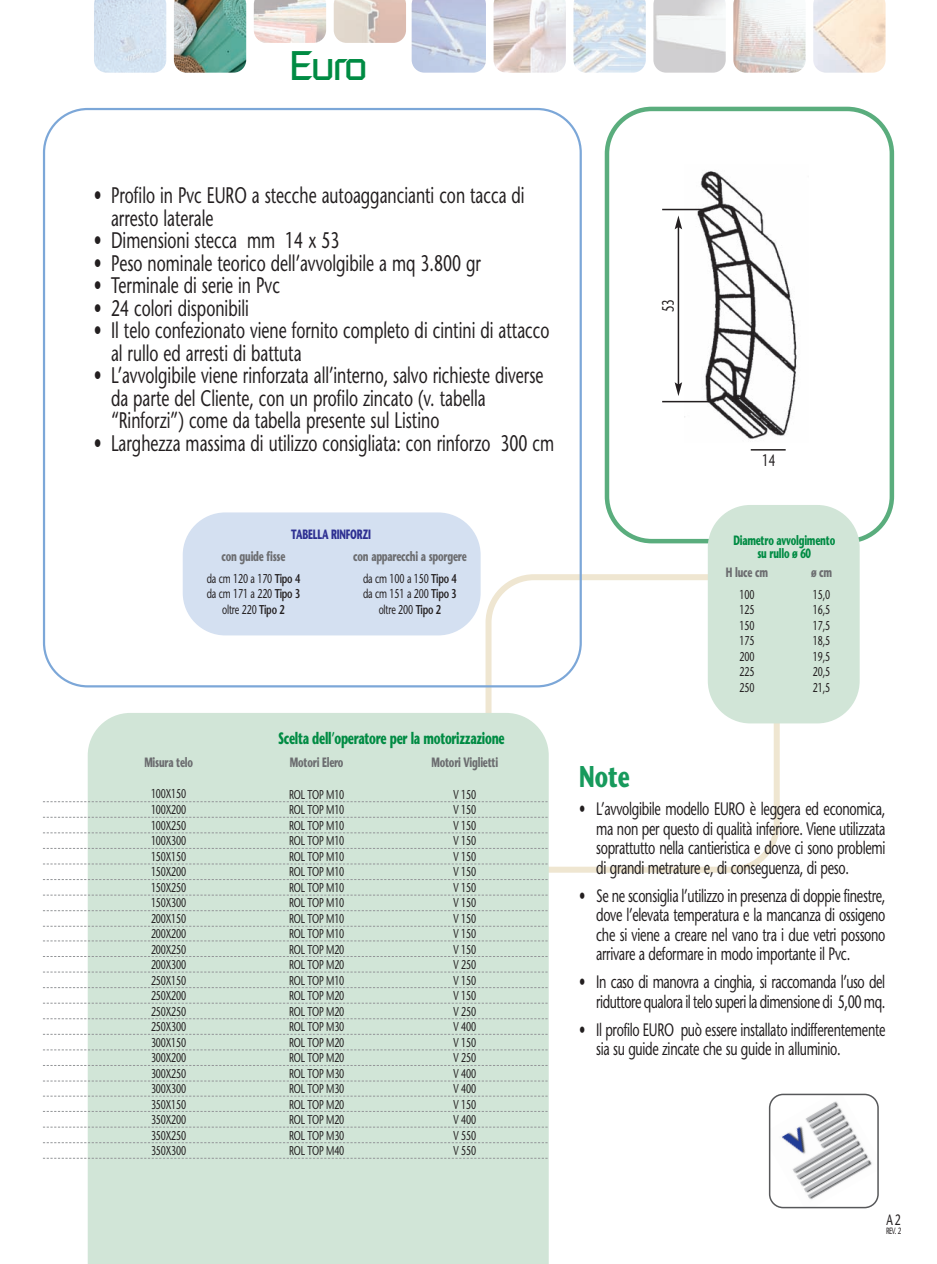
<style>
.page{position:relative;width:937px;height:1264px;background:#fff}
.page>*{position:absolute;margin:0;border:0;box-sizing:border-box;transform-origin:0 0}
.t1{font:40.8px "Russell Square";color:#008b43}
.t2{font:700 30px "Stone Sans";color:#179a5c;scale:.7 1}
.t3{font:22.5px/22.5px "Stone Sans";color:#231f20;scale:.7 1}
.t4{font:18px/19.5px "Stone Sans";letter-spacing:-.025em;color:#231f20;text-align:justify;scale:.7 1}
.t5{font:700 16.5px "Stone Sans";letter-spacing:-.025em;color:#008b43;scale:.65 1}
.t6{font:16.5px "Stone Sans";color:#231f20;scale:.7 1}
.t7{font:15px "Stone Sans";color:#231f20;scale:.7 1}
.t8{font:700 13.5px "Stone Sans";letter-spacing:-.025em;color:#6c6d70;scale:.65 1}
.t9{font:700 13.5px/13.2px "Stone Sans";letter-spacing:-.025em;color:#008b43;text-align:center;scale:.65 1}
.t10{font:700 13.5px "Stone Sans";letter-spacing:-.025em;color:#2e3092;scale:.65 1}
.t11{font:12.75px/15.5px "Stone Sans";letter-spacing:-.025em;color:#231f20;text-align:justify;scale:.7 1}
.t12{font:9px "Stone Sans";color:#231f20;scale:.7 1}
.s1{font-weight:600}
</style>
<div class="page">
<img style="left:94px;top:0;width:72px;height:72px">
<img style="left:174px;top:0;width:72px;height:73px">
<img style="left:254px;top:0;width:72px;height:43px">
<svg style="left:333px;top:0;width:73px;height:43px;background:#dfcec3"></svg>
<img style="left:411px;top:0;width:75px;height:73px">
<img style="left:493px;top:0;width:72px;height:73px">
<img style="left:573px;top:0;width:72px;height:73px">
<img style="left:653px;top:0;width:72px;height:73px">
<img style="left:733px;top:0;width:72px;height:73px">
<img style="left:813px;top:0;width:72px;height:73px">
<svg style="left:485px;top:574px;width:294px;height:298px"></svg>
<svg style="left:43px;top:108px;width:538px;height:579px"></svg>
<svg style="left:604px;top:107px;width:289px;height:436px"></svg>
<div style="left:88px;top:713px;width:460px;height:551px;background:#d1e5d7"></div>
<div style="left:707px;top:505px;width:152px;height:218px;background:#d1e5d7;border-radius:43px"></div>
<svg style="left:43px;top:801px;width:504px;height:1px"></svg>
<svg style="left:43px;top:817px;width:504px;height:1px"></svg>
<svg style="left:43px;top:832px;width:504px;height:1px"></svg>
<svg style="left:43px;top:848px;width:504px;height:1px"></svg>
<svg style="left:43px;top:863px;width:504px;height:1px"></svg>
<svg style="left:43px;top:879px;width:504px;height:1px"></svg>
<svg style="left:43px;top:894px;width:504px;height:1px"></svg>
<svg style="left:43px;top:910px;width:504px;height:1px"></svg>
<svg style="left:43px;top:926px;width:504px;height:1px"></svg>
<svg style="left:43px;top:940px;width:504px;height:1px"></svg>
<svg style="left:43px;top:956px;width:504px;height:1px"></svg>
<svg style="left:43px;top:971px;width:504px;height:1px"></svg>
<svg style="left:43px;top:987px;width:504px;height:1px"></svg>
<svg style="left:43px;top:1002px;width:504px;height:1px"></svg>
<svg style="left:43px;top:1018px;width:504px;height:1px"></svg>
<svg style="left:43px;top:1034px;width:504px;height:1px"></svg>
<svg style="left:43px;top:1049px;width:504px;height:1px"></svg>
<svg style="left:43px;top:1065px;width:504px;height:1px"></svg>
<svg style="left:43px;top:1080px;width:504px;height:1px"></svg>
<svg style="left:43px;top:1095px;width:504px;height:1px"></svg>
<svg style="left:43px;top:1111px;width:504px;height:1px"></svg>
<svg style="left:43px;top:1126px;width:504px;height:1px"></svg>
<svg style="left:43px;top:1142px;width:504px;height:1px"></svg>
<svg style="left:43px;top:1157px;width:504px;height:1px"></svg>
<svg style="left:768px;top:1093px;width:110px;height:115px"></svg>
<hr style="left:662px;top:209px;width:46px;height:1px;background:#231f20">
<hr style="left:662px;top:401px;width:46px;height:1px;background:#231f20">
<hr style="left:677px;top:227px;width:2px;height:158px;background:#231f20">
<svg style="left:674px;top:215px;width:8px;height:14px"></svg>
<svg style="left:674px;top:382px;width:8px;height:14px"></svg>
<hr style="left:750px;top:449px;width:35px;height:1px;background:#231f20">
<div style="left:183px;top:512px;width:297px;height:123px;background:#d4e0f1;border-radius:43px"></div>
<h1 class="t1" style="left:289px;top:51px;width:80px">Euro</h1>
<h3 class="t3" style="left:111px;top:186px;width:592px;text-indent:-17px">• Profilo in Pvc EURO a stecche autoaggancianti con tacca di arresto laterale</h3>
<h3 class="t3" style="left:94px;top:231px;width:352px">• Dimensioni stecca mm 14 x 53</h3>
<h3 class="t3" style="left:94px;top:254px;width:554px">• Peso nominale teorico dell’avvolgibile a mq 3.800 gr</h3>
<h3 class="t3" style="left:94px;top:276px;width:267px">• Terminale di serie in Pvc</h3>
<h3 class="t3" style="left:94px;top:299px;width:223px">• 24 colori disponibili</h3>
<h3 class="t3" style="left:111px;top:321px;width:627px;text-indent:-17px">• Il telo confezionato viene fornito completo di cintini di attacco al rullo ed arresti di battuta</h3>
<h3 class="t3" style="left:111px;top:366px;width:619px;text-indent:-17px">• L’avvolgibile viene rinforzata all’interno, salvo richieste diverse da parte del Cliente, con un profilo zincato (v. tabella “Rinforzi”) come da tabella presente sul Listino</h3>
<h3 class="t3" style="left:94px;top:434px;width:658px">• Larghezza massima di utilizzo consigliata: con rinforzo 300 cm</h3>
<p class="t10" style="left:291px;top:529px;width:124px">TABELLA RINFORZI</p>
<p class="t8" style="left:221px;top:551px;width:100px">con guide fisse</p>
<p class="t8" style="left:353px;top:551px;width:176px">con apparecchi a sporgere</p>
<p class="t11" style="left:207px;top:572px;width:135px;text-align:center">da cm 120 a 170 <span class="s1">Tipo 4 </span>da cm 171 a 220 <span class="s1">Tipo 3 </span>oltre 220 <span class="s1">Tipo 2</span></p>
<p class="t11" style="left:363px;top:572px;width:135px;text-align:center">da cm 100 a 150 <span class="s1">Tipo 4 </span>da cm 151 a 200 <span class="s1">Tipo 3 </span>oltre 200 <span class="s1">Tipo 2</span></p>
<p class="t5" style="left:278px;top:731px;width:350px">Scelta dell’operatore per la motorizzazione</p>
<p class="t8" style="left:144px;top:757px;width:76px">Misura telo</p>
<p class="t8" style="left:290px;top:757px;width:84px">Motori Elero</p>
<p class="t8" style="left:431px;top:757px;width:104px">Motori Viglietti</p>
<p class="t11" style="left:151px;top:787px;width:52px">100X150<br>100X200<br>100X250<br>100X300<br>150X150<br>150X200<br>150X250<br>150X300<br>200X150<br>200X200<br>200X250<br>200X300<br>250X150<br>250X200<br>250X250<br>250X300<br>300X150<br>300X200<br>300X250<br>300X300<br>350X150<br>350X200<br>350X250<br>350X300</p>
<p class="t11" style="left:289px;top:787px;width:81px">ROL TOP M10<br>ROL TOP M10<br>ROL TOP M10<br>ROL TOP M10<br>ROL TOP M10<br>ROL TOP M10<br>ROL TOP M10<br>ROL TOP M10<br>ROL TOP M10<br>ROL TOP M10<br>ROL TOP M20<br>ROL TOP M20<br>ROL TOP M10<br>ROL TOP M20<br>ROL TOP M20<br>ROL TOP M30<br>ROL TOP M20<br>ROL TOP M20<br>ROL TOP M30<br>ROL TOP M30<br>ROL TOP M20<br>ROL TOP M20<br>ROL TOP M30<br>ROL TOP M40</p>
<p class="t11" style="left:453px;top:787px;width:34px">V 150<br>V 150<br>V 150<br>V 150<br>V 150<br>V 150<br>V 150<br>V 150<br>V 150<br>V 150<br>V 150<br>V 250<br>V 150<br>V 150<br>V 250<br>V 400<br>V 150<br>V 250<br>V 400<br>V 400<br>V 150<br>V 400<br>V 550<br>V 550</p>
<p class="t6" style="left:661px;top:312px;width:20px;rotate:-90deg">53</p>
<p class="t6" style="left:762px;top:454px;width:20px">14</p>
<p class="t9" style="left:733px;top:535px;width:158px">Diametro avvolgimento su rullo ø 60</p>
<p class="t8" style="left:725px;top:567px;width:66px">H luce cm</p>
<p class="t8" style="left:810px;top:567px;width:34px">ø cm</p>
<p class="t11" style="left:739px;top:588px;width:23px">100<br>125<br>150<br>175<br>200<br>225<br>250</p>
<p class="t11" style="left:812px;top:588px;width:26px">15,0<br>16,5<br>17,5<br>18,5<br>19,5<br>20,5<br>21,5</p>
<h2 class="t2" style="left:579px;top:765px;width:74px">Note</h2>
<h3 class="t4" style="left:596px;top:801px;width:415px;text-indent:-17px">• L’avvolgibile modello EURO è leggera ed economica, ma non per questo di qualità inferiore. Viene utilizzata soprattutto nella cantieristica e dove ci sono problemi di grandi metrature e, di conseguenza, di peso.</h3>
<h3 class="t4" style="left:596px;top:887px;width:415px;text-indent:-17px">• Se ne sconsiglia l’utilizzo in presenza di doppie finestre, dove l’elevata temperatura e la mancanza di ossigeno che si viene a creare nel vano tra i due vetri possono arrivare a deformare in modo importante il Pvc.</h3>
<h3 class="t4" style="left:579px;top:974px;width:439px;text-align:right">• In caso di manovra a cinghia, si raccomanda l’uso del riduttore qualora il telo superi la dimensione di 5,00 mq.</h3>
<h3 class="t4" style="left:596px;top:1021px;width:415px;text-indent:-17px">• Il profilo EURO può essere installato indifferentemente sia su guide zincate che su guide in alluminio.</h3>
<p class="t7" style="left:886px;top:1214px;width:22px">A 2</p>
<p class="t12" style="left:885px;top:1226px;width:24px">REV. 2</p>
</div>
